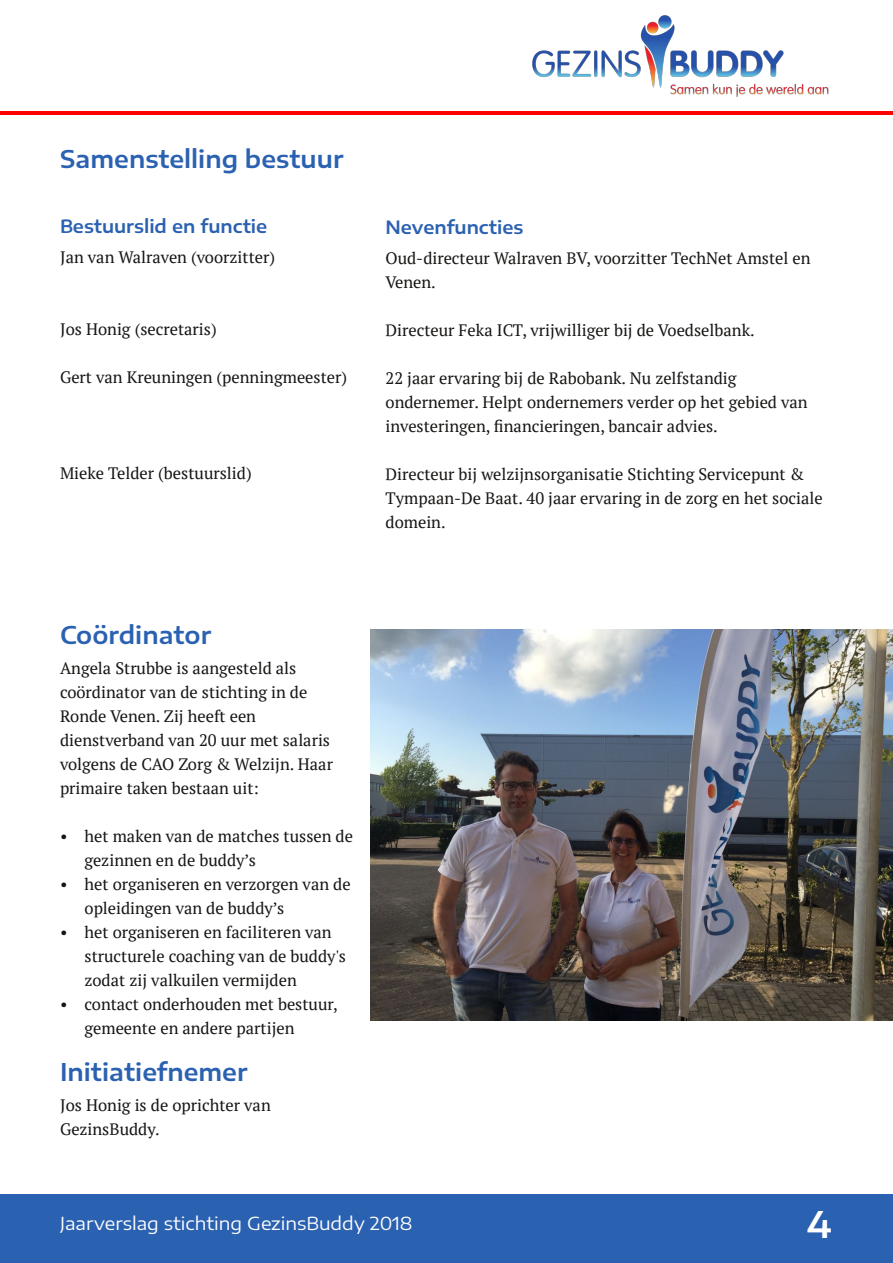
<style>
.page{position:relative;width:893px;height:1263px;background:#fff}
.page>*{position:absolute;margin:0;border:0;box-sizing:border-box;transform-origin:0 0}
.t1{font:600 36px "Encode Sans Expanded";color:#fff}
.t2{font:600 24px "Encode Sans Expanded";color:#2b61b1}
.t3{font:18px "Encode Sans Expanded";color:#fff}
.t4{font:600 18px "Encode Sans Expanded";color:#2b61b1}
.t5{font:16.5px/24px "PT Serif";color:#171513}
</style>
<div class="page">
<div style="left:0;top:1194px;width:893px;height:69px;background:#2b61b1"></div>
<hr style="left:0;top:111px;width:893px;height:4px;background:#f00">
<img style="left:532px;top:15px;width:297px;height:82px">
<img style="left:370px;top:629px;width:523px;height:392px">
<h2 class="t2" style="left:60px;top:144px;width:285px">Samenstelling bestuur</h2>
<p class="t4" style="left:60px;top:215px;width:209px">Bestuurslid en functie</p>
<p class="t5" style="left:60px;top:245px;width:217px">Jan van Walraven (voorzitter)</p>
<p class="t5" style="left:60px;top:317px;width:158px">Jos Honig (secretaris)</p>
<p class="t5" style="left:60px;top:365px;width:289px">Gert van Kreuningen (penningmeester)</p>
<p class="t5" style="left:60px;top:461px;width:193px">Mieke Telder (bestuurslid)</p>
<p class="t4" style="left:386px;top:215px;width:139px">Nevenfuncties</p>
<p class="t5" style="left:386px;top:246px;width:427px">Oud-directeur Walraven BV, voorzitter TechNet Amstel en<br>Venen.</p>
<p class="t5" style="left:386px;top:318px;width:371px">Directeur Feka ICT, vrijwilliger bij de Voedselbank.</p>
<p class="t5" style="left:386px;top:366px;width:424px">22 jaar ervaring bij de Rabobank. Nu zelfstandig ondernemer. Helpt ondernemers verder op het gebied van investeringen, financieringen, bancair advies.</p>
<p class="t5" style="left:386px;top:462px;width:439px">Directeur bij welzijnsorganisatie Stichting Servicepunt &amp;<br>Tympaan-De Baat. 40 jaar ervaring in de zorg en het sociale domein.</p>
<h2 class="t2" style="left:60px;top:619px;width:153px">Coördinator</h2>
<p class="t5" style="left:60px;top:656px;width:275px">Angela Strubbe is aangesteld als coördinator van de stichting in de<br>Ronde Venen. Zij heeft een dienstverband van 20 uur met salaris volgens de CAO Zorg &amp; Welzijn. Haar primaire taken bestaan uit:</p>
<p class="t5" style="left:85px;top:824px;width:270px;text-indent:-25px">• het maken van de matches tussen de gezinnen en de buddy’s</p>
<p class="t5" style="left:85px;top:872px;width:268px;text-indent:-25px">• het organiseren en verzorgen van de opleidingen van de buddy’s</p>
<p class="t5" style="left:85px;top:920px;width:263px;text-indent:-25px">• het organiseren en faciliteren van structurele coaching van de buddy's zodat zij valkuilen vermijden</p>
<p class="t5" style="left:85px;top:992px;width:255px;text-indent:-25px">• contact onderhouden met bestuur, gemeente en andere partijen</p>
<h2 class="t2" style="left:60px;top:1056px;width:189px">Initiatiefnemer</h2>
<p class="t5" style="left:60px;top:1092px;width:212px">Jos Honig is de oprichter van<br>GezinsBuddy.</p>
<p class="t3" style="left:60px;top:1212px;width:354px">Jaarverslag stichting GezinsBuddy 2018</p>
<h1 class="t1" style="left:807px;top:1201px;width:26px">4</h1>
</div>
